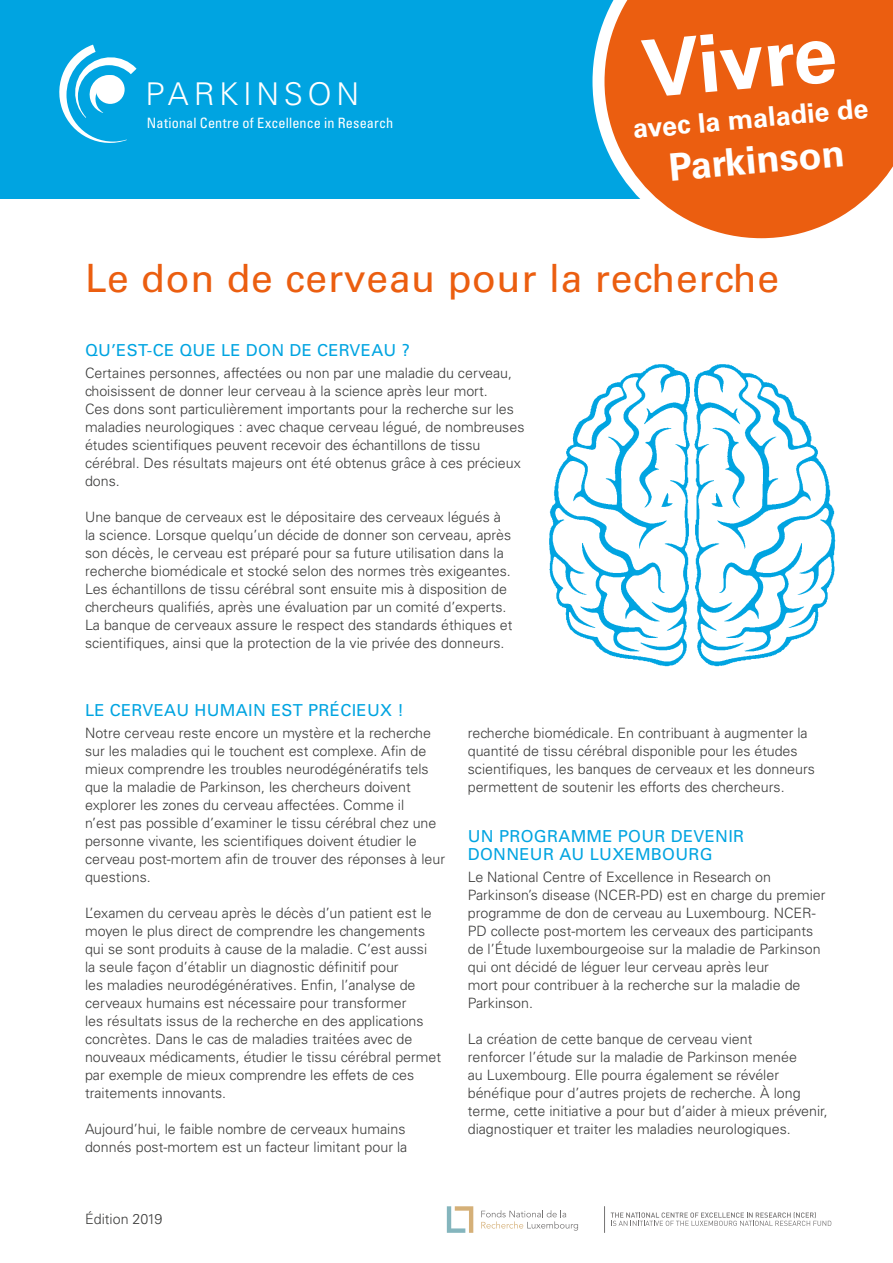
<style>
.page{position:relative;width:893px;height:1263px;background:#fff}
.page>*{position:absolute;margin:0;border:0;box-sizing:border-box;transform-origin:0 0}
.t1{font:700 79.5px "Univers CE";color:#fff}
.t2{font:500 39px "Univers CE";letter-spacing:.02em;color:#eb5e10}
.t3{font:700 37.95px "Univers CE";color:#fff}
.t4{font:300 31.35px "Univers";letter-spacing:.145em;color:#fff}
.t5{font:700 27px "Univers CE";color:#fff}
.t6{font:16.5px/18px "Univers";letter-spacing:.02em;color:#00a4e1}
.t7{font:300 14.25px/18px "Univers CE";color:#3b3b3a}
.t8{font:condensed 14.25px "Univers";letter-spacing:.01em;color:#fff}
</style>
<div class="page">
<div style="left:0;top:0;width:673px;height:198px;background:#00a4e1"></div>
<svg style="left:592px;top:0;width:301px;height:239px;background:#e57536"></svg>
<svg style="left:481px;top:1210px;width:97px;height:21px"></svg>
<svg style="left:447px;top:1206px;width:26px;height:27px"></svg>
<svg style="left:611px;top:1212px;width:220px;height:14px"></svg>
<svg style="left:604px;top:1206px;width:1px;height:27px"></svg>
<svg style="left:59px;top:45px;width:78px;height:98px"></svg>
<div style="left:96px;top:75px;width:29px;height:29px;background:#fff;border-radius:50%"></div>
<img style="left:549px;top:364px;width:287px;height:303px">
<h3 class="t4" style="left:146px;top:75px;width:215px">PARKINSON</h3>
<p class="t8" style="left:147px;top:114px;width:248px">National Centre of Excellence in Research</p>
<h1 class="t1" style="left:638px;top:23px;width:196px;rotate:-5deg">Vivre</h1>
<h3 class="t5" style="left:632px;top:113px;width:238px;rotate:-5deg">avec la maladie de</h3>
<h3 class="t3" style="left:667px;top:145px;width:184px;rotate:-5deg">Parkinson</h3>
<h2 class="t2" style="left:85px;top:256px;width:696px">Le don de cerveau pour la recherche</h2>
<p class="t6" style="left:85px;top:341px;width:326px">QU’EST-CE QUE LE DON DE CERVEAU ?</p>
<p class="t7" style="left:85px;top:364px;width:441px">Certaines personnes, affectées ou non par une maladie du cerveau, choisissent de donner leur cerveau à la science après leur mort.<br>Ces dons sont particulièrement importants pour la recherche sur les maladies neurologiques : avec chaque cerveau légué, de nombreuses études scientifiques peuvent recevoir des échantillons de tissu cérébral. Des résultats majeurs ont été obtenus grâce à ces précieux dons.</p>
<p class="t7" style="left:85px;top:508px;width:429px">Une banque de cerveaux est le dépositaire des cerveaux légués à la science. Lorsque quelqu’un décide de donner son cerveau, après son décès, le cerveau est préparé pour sa future utilisation dans la recherche biomédicale et stocké selon des normes très exigeantes.<br>Les échantillons de tissu cérébral sont ensuite mis à disposition de chercheurs qualifiés, après une évaluation par un comité d’experts.<br>La banque de cerveaux assure le respect des standards éthiques et scientifiques, ainsi que la protection de la vie privée des donneurs.</p>
<p class="t6" style="left:85px;top:701px;width:320px">LE CERVEAU HUMAIN EST PRÉCIEUX !</p>
<p class="t7" style="left:85px;top:724px;width:362px">Notre cerveau reste encore un mystère et la recherche sur les maladies qui le touchent est complexe. Afin de mieux comprendre les troubles neurodégénératifs tels que la maladie de Parkinson, les chercheurs doivent explorer les zones du cerveau affectées. Comme il<br>n’est pas possible d’examiner le tissu cérébral chez une personne vivante, les scientifiques doivent étudier le cerveau post-mortem afin de trouver des réponses à leur questions.</p>
<p class="t7" style="left:85px;top:904px;width:358px">L’examen du cerveau après le décès d’un patient est le moyen le plus direct de comprendre les changements qui se sont produits à cause de la maladie. C’est aussi<br>la seule façon d’établir un diagnostic définitif pour<br>les maladies neurodégénératives. Enfin, l’analyse de cerveaux humains est nécessaire pour transformer<br>les résultats issus de la recherche en des applications concrètes. Dans le cas de maladies traitées avec de nouveaux médicaments, étudier le tissu cérébral permet par exemple de mieux comprendre les effets de ces traitements innovants.</p>
<p class="t7" style="left:85px;top:1120px;width:324px">Aujourd’hui, le faible nombre de cerveaux humains donnés post-mortem est un facteur limitant pour la</p>
<p class="t7" style="left:85px;top:1210px;width:79px">Édition 2019</p>
<p class="t7" style="left:468px;top:724px;width:349px">recherche biomédicale. En contribuant à augmenter la quantité de tissu cérébral disponible pour les études scientifiques, les banques de cerveaux et les donneurs permettent de soutenir les efforts des chercheurs.</p>
<p class="t6" style="left:468px;top:827px;width:278px">U N PROGRAMME POUR DEVENIR<br>DONNEUR AU LUXEMBOURG</p>
<p class="t7" style="left:468px;top:868px;width:359px">Le National Centre of Excellence in Research on Parkinson’s disease (NCER-PD) est en charge du premier programme de don de cerveau au Luxembourg. NCER-PD collecte post-mortem les cerveaux des participants de l’Étude luxembourgeoise sur la maladie de Parkinson qui ont décidé de léguer leur cerveau après leur<br>mort pour contribuer à la recherche sur la maladie de Parkinson.</p>
<p class="t7" style="left:468px;top:1030px;width:362px">La création de cette banque de cerveau vient<br>renforcer l’étude sur la maladie de Parkinson menée<br>au Luxembourg. Elle pourra également se révéler bénéfique pour d’autres projets de recherche. À long terme, cette initiative a pour but d’aider à mieux prévenir, diagnostiquer et traiter les maladies neurologiques.</p>
</div>
